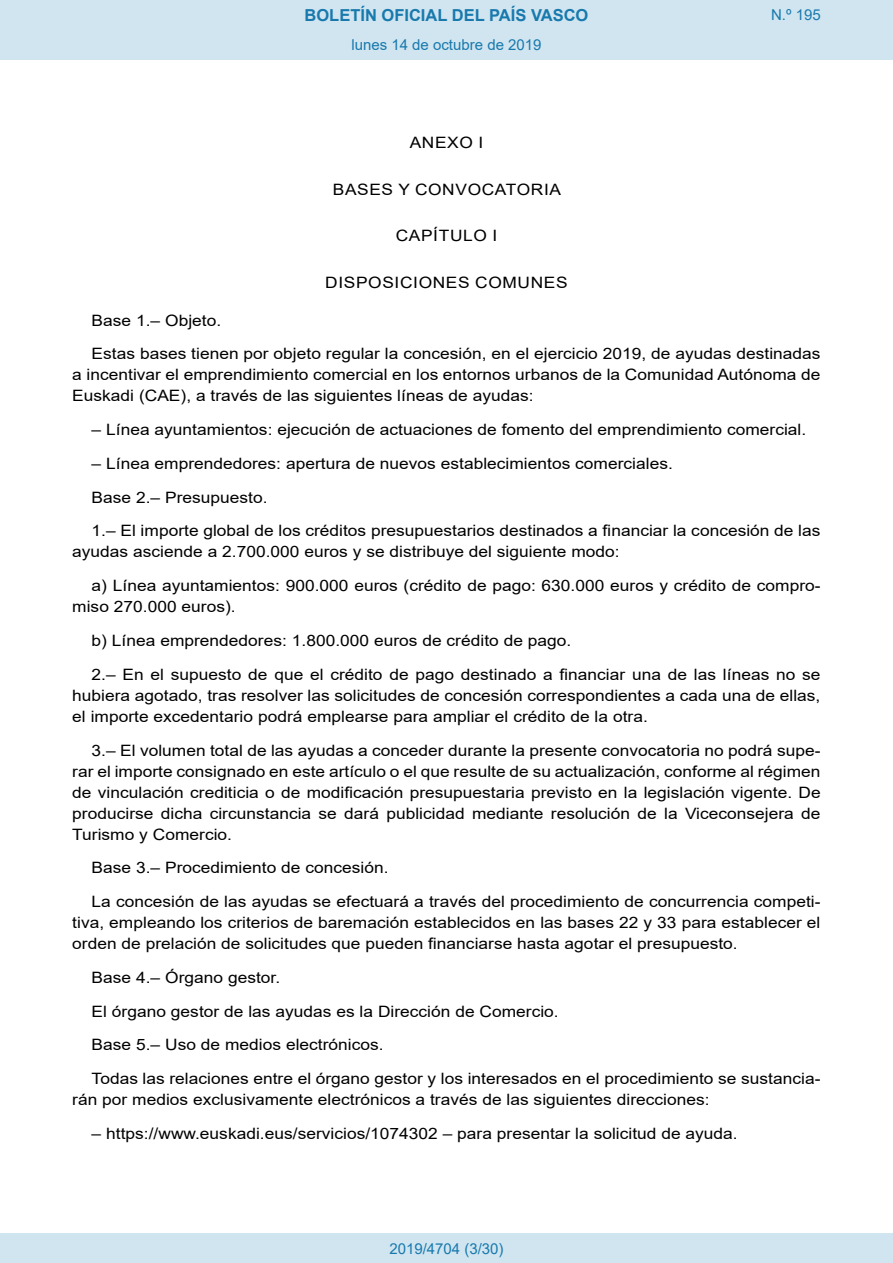
<style>
.page{position:relative;width:893px;height:1263px;background:#fff}
.page>*{position:absolute;margin:0;border:0;box-sizing:border-box;transform-origin:0 0}
.t1{font:700 16.5px "Arial";color:#1879ad}
.BOPVDetalle{font:15.6px/21px "Arial";color:#000;text-align:justify;scale:1.11 1}
.BOPVClave{font:15.6px "Arial";letter-spacing:.035em;color:#000;scale:1.11 1}
.Paginacion_Centro{font:15px "Arial";color:#1879ad}
</style>
<div class="page">
<div style="left:0;top:0;width:893px;height:60px;background:#d0e5f0"></div>
<div style="left:0;top:1233px;width:893px;height:30px;background:#d0e5f0"></div>
<p class="t1" style="left:305px;top:3px;width:285px">BOLETÍN OFICIAL DEL PAÍS VASCO</p>
<p class="Paginacion_Centro" style="left:351px;top:35px;width:192px">lunes 14 de octubre de 2019</p>
<p class="BOPVClave" style="left:410px;top:132px;width:68px">ANEXO I</p>
<p class="BOPVClave" style="left:333px;top:178px;width:207px">BASES Y CONVOCATORIA</p>
<p class="BOPVClave" style="left:396px;top:225px;width:93px">CAPÍTULO I</p>
<p class="BOPVClave" style="left:325px;top:271px;width:220px">DISPOSICIONES COMUNES</p>
<p class="Paginacion_Centro" style="left:771px;top:5px;width:51px">N.º 195</p>
<p class="BOPVDetalle" style="left:92px;top:310px;width:118px">Base 1.– Objeto.</p>
<p class="BOPVDetalle" style="left:72px;top:343px;width:676px;text-indent:19px">Estas bases tienen por objeto regular la concesión, en el ejercicio 2019, de ayudas destinadas a incentivar el emprendimiento comercial en los entornos urbanos de la Comunidad Autónoma de Euskadi (CAE), a través de las siguientes líneas de ayudas:</p>
<p class="BOPVDetalle" style="left:92px;top:419px;width:645px">– Línea ayuntamientos: ejecución de actuaciones de fomento del emprendimiento comercial.</p>
<p class="BOPVDetalle" style="left:92px;top:453px;width:525px">– Línea emprendedores: apertura de nuevos establecimientos comerciales.</p>
<p class="BOPVDetalle" style="left:92px;top:487px;width:160px">Base 2.– Presupuesto.</p>
<p class="BOPVDetalle" style="left:72px;top:520px;width:676px;text-indent:19px">1.– El importe global de los créditos presupuestarios destinados a financiar la concesión de las ayudas asciende a 2.700.000 euros y se distribuye del siguiente modo:</p>
<p class="BOPVDetalle" style="left:72px;top:575px;width:676px;text-indent:19px">a) Línea ayuntamientos: 900.000 euros (crédito de pago: 630.000 euros y crédito de compro&shy;miso 270.000 euros).</p>
<p class="BOPVDetalle" style="left:92px;top:630px;width:434px">b) Línea emprendedores: 1.800.000 euros de crédito de pago.</p>
<p class="BOPVDetalle" style="left:72px;top:664px;width:676px;text-indent:19px">2.– En el supuesto de que el crédito de pago destinado a financiar una de las líneas no se hubiera agotado, tras resolver las solicitudes de concesión correspondientes a cada una de ellas, el importe excedentario podrá emplearse para ampliar el crédito de la otra.</p>
<p class="BOPVDetalle" style="left:72px;top:739px;width:676px;text-indent:19px">3.– El volumen total de las ayudas a conceder durante la presente convocatoria no podrá supe&shy;rar el importe consignado en este artículo o el que resulte de su actualización, conforme al régimen de vinculación crediticia o de modificación presupuestaria previsto en la legislación vigente. De producirse dicha circunstancia se dará publicidad mediante resolución de la Viceconsejera de Turismo y Comercio.</p>
<p class="BOPVDetalle" style="left:92px;top:857px;width:269px">Base 3.– Procedimiento de concesión.</p>
<p class="BOPVDetalle" style="left:72px;top:891px;width:676px;text-indent:19px">La concesión de las ayudas se efectuará a través del procedimiento de concurrencia competi&shy;tiva, empleando los criterios de baremación establecidos en las bases 22 y 33 para establecer el orden de prelación de solicitudes que pueden financiarse hasta agotar el presupuesto.</p>
<p class="BOPVDetalle" style="left:92px;top:967px;width:171px">Base 4.– Órgano gestor.</p>
<p class="BOPVDetalle" style="left:92px;top:1000px;width:422px">El órgano gestor de las ayudas es la Dirección de Comercio.</p>
<p class="BOPVDetalle" style="left:92px;top:1034px;width:265px">Base 5.– Uso de medios electrónicos.</p>
<p class="BOPVDetalle" style="left:72px;top:1068px;width:676px;text-indent:19px">Todas las relaciones entre el órgano gestor y los interesados en el procedimiento se sustancia&shy;rán por medios exclusivamente electrónicos a través de las siguientes direcciones:</p>
<p class="BOPVDetalle" style="left:92px;top:1123px;width:584px">– https://www.euskadi.eus/servicios/1074302 – para presentar la solicitud de ayuda.</p>
<p class="Paginacion_Centro" style="left:389px;top:1238px;width:116px">2019/4704 (3/30)</p>
</div>
